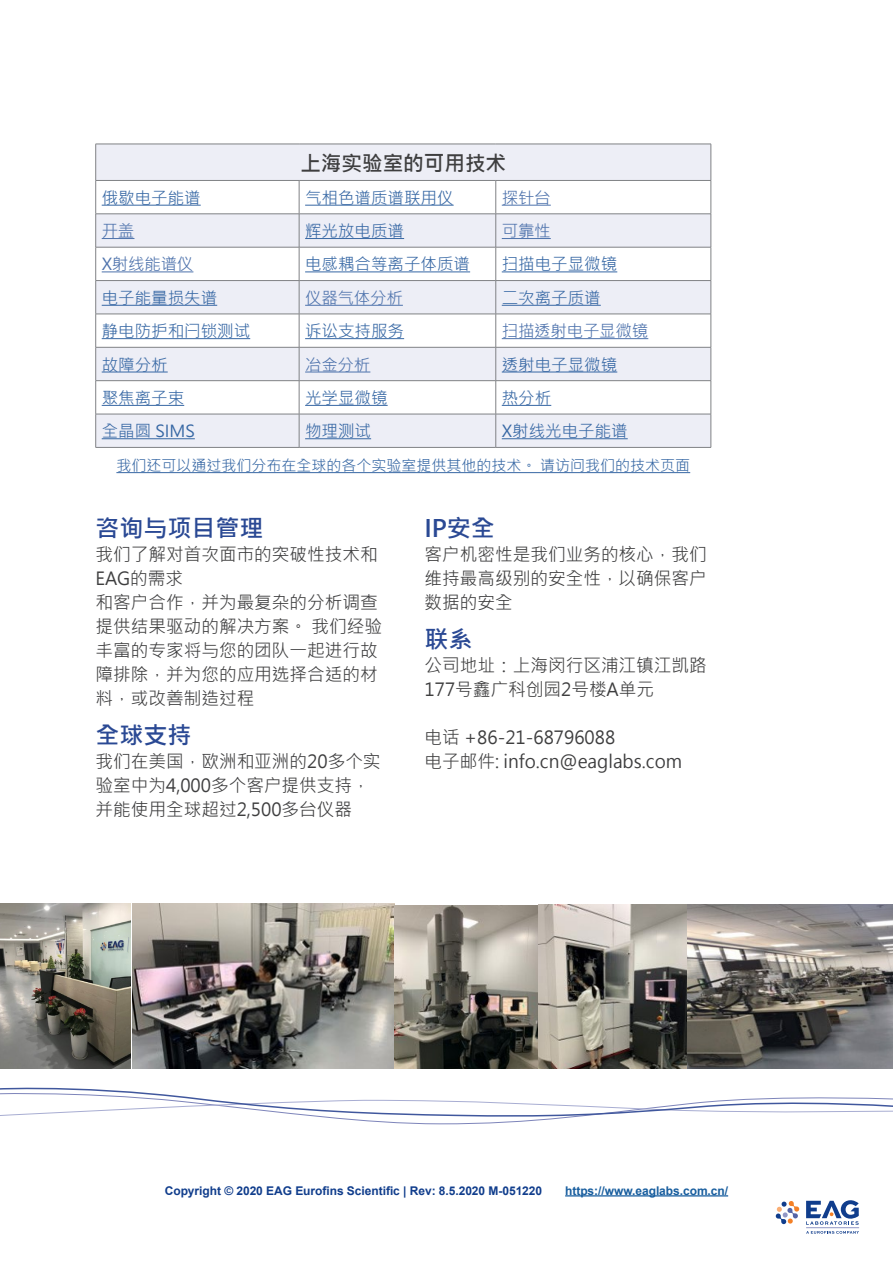
<style>
.page{position:relative;width:893px;height:1263px;background:#fff}
.page>*{position:absolute;margin:0;border:0;box-sizing:border-box;transform-origin:0 0}
.Section_Header_Chine{font:700 24px "Microsoft Jheng Hei";color:#2a4994}
.Body_Chinese{font:700 21px "Microsoft Jheng Hei";color:#3e3e3f}
.Body_Chinese-2{font:18px/24px "Microsoft Jheng Hei";color:#3e3e3f}
.Intro{font:16.5px "Microsoft Jheng Hei";color:#3667a4}
.Intro-2{font:16.5px "Microsoft Jheng Hei";letter-spacing:-.015em;color:#4d72ac}
.body{font:15px "Microsoft Jheng Hei";color:#3667a4}
.Big_Title{font:700 12px "Arial";letter-spacing:-.005em;color:#103d8c}
.Big_Title-2{font:700 12px "Arial";letter-spacing:-.005em;color:#175d9e}
</style>
<div class="page">
<svg style="left:96px;top:145px;width:615px;height:302px;fill:#edeef6"></svg>
<hr style="left:96px;top:144px;width:203px;height:1px;background:#808285">
<hr style="left:95px;top:144px;width:1px;height:36px;background:#808285">
<hr style="left:299px;top:144px;width:197px;height:1px;background:#808285">
<hr style="left:496px;top:144px;width:215px;height:1px;background:#808285">
<hr style="left:711px;top:144px;width:1px;height:36px;background:#808285">
<hr style="left:96px;top:180px;width:203px;height:1px;background:#808285">
<hr style="left:95px;top:181px;width:1px;height:33px;background:#808285">
<hr style="left:299px;top:180px;width:197px;height:1px;background:#808285">
<hr style="left:299px;top:181px;width:1px;height:33px;background:#808285">
<hr style="left:496px;top:180px;width:215px;height:1px;background:#808285">
<hr style="left:495px;top:181px;width:1px;height:33px;background:#808285">
<hr style="left:711px;top:181px;width:1px;height:33px;background:#808285">
<hr style="left:96px;top:214px;width:203px;height:1px;background:#808285">
<hr style="left:95px;top:214px;width:1px;height:33px;background:#808285">
<hr style="left:299px;top:214px;width:197px;height:1px;background:#808285">
<hr style="left:299px;top:214px;width:1px;height:33px;background:#808285">
<hr style="left:496px;top:214px;width:215px;height:1px;background:#808285">
<hr style="left:495px;top:214px;width:1px;height:33px;background:#808285">
<hr style="left:711px;top:214px;width:1px;height:33px;background:#808285">
<hr style="left:96px;top:247px;width:203px;height:1px;background:#808285">
<hr style="left:95px;top:247px;width:1px;height:33px;background:#808285">
<hr style="left:299px;top:247px;width:197px;height:1px;background:#808285">
<hr style="left:299px;top:247px;width:1px;height:33px;background:#808285">
<hr style="left:496px;top:247px;width:215px;height:1px;background:#808285">
<hr style="left:495px;top:247px;width:1px;height:33px;background:#808285">
<hr style="left:711px;top:247px;width:1px;height:33px;background:#808285">
<hr style="left:96px;top:280px;width:203px;height:1px;background:#808285">
<hr style="left:95px;top:281px;width:1px;height:33px;background:#808285">
<hr style="left:299px;top:280px;width:197px;height:1px;background:#808285">
<hr style="left:299px;top:281px;width:1px;height:33px;background:#808285">
<hr style="left:496px;top:280px;width:215px;height:1px;background:#808285">
<hr style="left:495px;top:281px;width:1px;height:33px;background:#808285">
<hr style="left:711px;top:281px;width:1px;height:33px;background:#808285">
<hr style="left:96px;top:314px;width:203px;height:1px;background:#808285">
<hr style="left:95px;top:314px;width:1px;height:33px;background:#808285">
<hr style="left:299px;top:314px;width:197px;height:1px;background:#808285">
<hr style="left:299px;top:314px;width:1px;height:33px;background:#808285">
<hr style="left:496px;top:314px;width:215px;height:1px;background:#808285">
<hr style="left:495px;top:314px;width:1px;height:33px;background:#808285">
<hr style="left:711px;top:314px;width:1px;height:33px;background:#808285">
<hr style="left:96px;top:347px;width:203px;height:1px;background:#808285">
<hr style="left:95px;top:347px;width:1px;height:33px;background:#808285">
<hr style="left:299px;top:347px;width:197px;height:1px;background:#808285">
<hr style="left:299px;top:347px;width:1px;height:33px;background:#808285">
<hr style="left:496px;top:347px;width:215px;height:1px;background:#808285">
<hr style="left:495px;top:347px;width:1px;height:33px;background:#808285">
<hr style="left:711px;top:347px;width:1px;height:33px;background:#808285">
<hr style="left:96px;top:380px;width:203px;height:1px;background:#808285">
<hr style="left:95px;top:381px;width:1px;height:33px;background:#808285">
<hr style="left:299px;top:380px;width:197px;height:1px;background:#808285">
<hr style="left:299px;top:381px;width:1px;height:33px;background:#808285">
<hr style="left:496px;top:380px;width:215px;height:1px;background:#808285">
<hr style="left:495px;top:381px;width:1px;height:33px;background:#808285">
<hr style="left:711px;top:381px;width:1px;height:33px;background:#808285">
<hr style="left:96px;top:414px;width:203px;height:1px;background:#808285">
<hr style="left:95px;top:414px;width:1px;height:33px;background:#808285">
<hr style="left:299px;top:414px;width:197px;height:1px;background:#808285">
<hr style="left:299px;top:414px;width:1px;height:33px;background:#808285">
<hr style="left:496px;top:414px;width:215px;height:1px;background:#808285">
<hr style="left:495px;top:414px;width:1px;height:33px;background:#808285">
<hr style="left:711px;top:414px;width:1px;height:33px;background:#808285">
<hr style="left:96px;top:447px;width:203px;height:1px;background:#808285">
<hr style="left:299px;top:447px;width:197px;height:1px;background:#808285">
<hr style="left:496px;top:447px;width:215px;height:1px;background:#808285">
<hr style="left:102px;top:205px;width:99px;height:1px;background:#3667a4">
<hr style="left:305px;top:205px;width:149px;height:1px;background:#3667a4">
<hr style="left:502px;top:205px;width:49px;height:1px;background:#4d72ac">
<hr style="left:102px;top:238px;width:32px;height:1px;background:#4d72ac">
<hr style="left:305px;top:238px;width:99px;height:1px;background:#3667a4">
<hr style="left:502px;top:238px;width:49px;height:1px;background:#4d72ac">
<hr style="left:102px;top:271px;width:91px;height:1px;background:#4d72ac">
<hr style="left:305px;top:271px;width:165px;height:1px;background:#3667a4">
<hr style="left:502px;top:271px;width:115px;height:1px;background:#3667a4">
<hr style="left:102px;top:305px;width:115px;height:1px;background:#3667a4">
<hr style="left:305px;top:305px;width:98px;height:1px;background:#4d72ac">
<hr style="left:502px;top:305px;width:99px;height:1px;background:#3667a4">
<hr style="left:102px;top:338px;width:148px;height:1px;background:#3667a4">
<hr style="left:305px;top:338px;width:99px;height:1px;background:#3667a4">
<hr style="left:502px;top:338px;width:146px;height:1px;background:#4d72ac">
<hr style="left:102px;top:371px;width:66px;height:1px;background:#3667a4">
<hr style="left:305px;top:371px;width:65px;height:1px;background:#4d72ac">
<hr style="left:502px;top:371px;width:115px;height:1px;background:#3667a4">
<hr style="left:102px;top:405px;width:82px;height:1px;background:#3667a4">
<hr style="left:305px;top:405px;width:83px;height:1px;background:#3667a4">
<hr style="left:502px;top:405px;width:49px;height:1px;background:#3667a4">
<hr style="left:102px;top:438px;width:93px;height:1px;background:#3667a4">
<hr style="left:305px;top:438px;width:66px;height:1px;background:#3667a4">
<hr style="left:502px;top:438px;width:126px;height:1px;background:#3667a4">
<hr style="left:565px;top:1195px;width:163px;height:1px;background:#175d9e">
<svg style="left:0;top:1087px;width:893px;height:38px"></svg>
<svg style="left:776px;top:1201px;width:23px;height:23px"></svg>
<svg style="left:806px;top:1200px;width:53px;height:25px"></svg>
<svg style="left:806px;top:1231px;width:53px;height:3px"></svg>
<hr style="left:806px;top:1227px;width:53px;height:1px;background:#9298c6">
<img style="left:0;top:903px;width:131px;height:166px">
<img style="left:133px;top:903px;width:760px;height:166px">
<hr style="left:116px;top:472px;width:574px;height:1px;background:#3667a4">
<p class="Body_Chinese" style="left:300px;top:150px;width:207px">上海实验室的可用技术</p>
<p class="Intro" style="left:102px;top:187px;width:101px">俄歇电子能谱</p>
<p class="Intro" style="left:305px;top:187px;width:150px">气相色谱质谱联用仪</p>
<p class="Intro-2" style="left:502px;top:187px;width:51px">探针台</p>
<p class="Intro-2" style="left:102px;top:221px;width:34px">开盖</p>
<p class="Intro" style="left:305px;top:221px;width:101px">辉光放电质谱</p>
<p class="Intro-2" style="left:502px;top:221px;width:51px">可靠性</p>
<p class="Intro-2" style="left:102px;top:254px;width:93px">X射线能谱仪</p>
<p class="Intro" style="left:305px;top:254px;width:167px">电感耦合等离子体质谱</p>
<p class="Intro" style="left:502px;top:254px;width:117px">扫描电子显微镜</p>
<p class="Intro" style="left:102px;top:287px;width:117px">电子能量损失谱</p>
<p class="Intro-2" style="left:305px;top:287px;width:99px">仪器气体分析</p>
<p class="Intro" style="left:502px;top:287px;width:100px">二次离子质谱</p>
<p class="Intro" style="left:102px;top:321px;width:150px">静电防护和闩锁测试</p>
<p class="Intro" style="left:305px;top:321px;width:101px">诉讼支持服务</p>
<p class="Intro-2" style="left:502px;top:321px;width:148px">扫描透射电子显微镜</p>
<p class="Intro" style="left:102px;top:354px;width:67px">故障分析</p>
<p class="Intro-2" style="left:305px;top:354px;width:67px">冶金分析</p>
<p class="Intro" style="left:502px;top:354px;width:117px">透射电子显微镜</p>
<p class="Intro" style="left:102px;top:388px;width:84px">聚焦离子束</p>
<p class="Intro" style="left:305px;top:388px;width:84px">光学显微镜</p>
<p class="Intro" style="left:502px;top:388px;width:51px">热分析</p>
<p class="Intro" style="left:102px;top:421px;width:95px">全晶圆 SIMS</p>
<p class="Intro" style="left:305px;top:421px;width:67px">物理测试</p>
<p class="Intro" style="left:502px;top:421px;width:127px">X射线光电子能谱</p>
<p class="body" style="left:116px;top:456px;width:575px">我们还可以通过我们分布在全球的各个实验室提供其他的技术。 请访问我们的技术页面</p>
<p class="Section_Header_Chine" style="left:96px;top:513px;width:170px">咨询与项目管理</p>
<p class="Body_Chinese-2" style="left:96px;top:542px;width:284px">我们了解对首次面市的突破性技术和<br>EAG的需求</p>
<p class="Body_Chinese-2" style="left:96px;top:590px;width:288px">和客户合作，并为最复杂的分析调查提供结果驱动的解决方案。 我们经验丰富的专家将与您的团队一起进行故障排除，并为您的应用选择合适的材料，或改善制造过程</p>
<p class="Section_Header_Chine" style="left:96px;top:720px;width:97px">全球支持</p>
<p class="Body_Chinese-2" style="left:96px;top:749px;width:287px">我们在美国，欧洲和亚洲的20多个实验室中为4,000多个客户提供支持，并能使用全球超过2,500多台仪器</p>
<p class="Section_Header_Chine" style="left:425px;top:513px;width:72px">IP安全</p>
<p class="Body_Chinese-2" style="left:425px;top:542px;width:284px;text-align:justify">客户机密性是我们业务的核心，我们维持最高级别的安全性，以确保客户数据的安全</p>
<p class="Section_Header_Chine" style="left:425px;top:624px;width:49px">联系</p>
<p class="Body_Chinese-2" style="left:425px;top:653px;width:284px">公司地址：上海闵行区浦江镇江凯路<br>177号鑫广科创园2号楼A单元</p>
<p class="Body_Chinese-2" style="left:425px;top:725px;width:192px">电话 +86-21-68796088</p>
<p class="Body_Chinese-2" style="left:425px;top:749px;width:259px">电子邮件: info.cn@eaglabs.com</p>
<p class="Big_Title" style="left:165px;top:1182px;width:379px">Copyright © 2020 EAG Eurofins Scientific | Rev: 8.5.2020 M-051220</p>
<p class="Big_Title-2" style="left:565px;top:1182px;width:165px">https://www.eaglabs.com.cn/</p>
</div>
